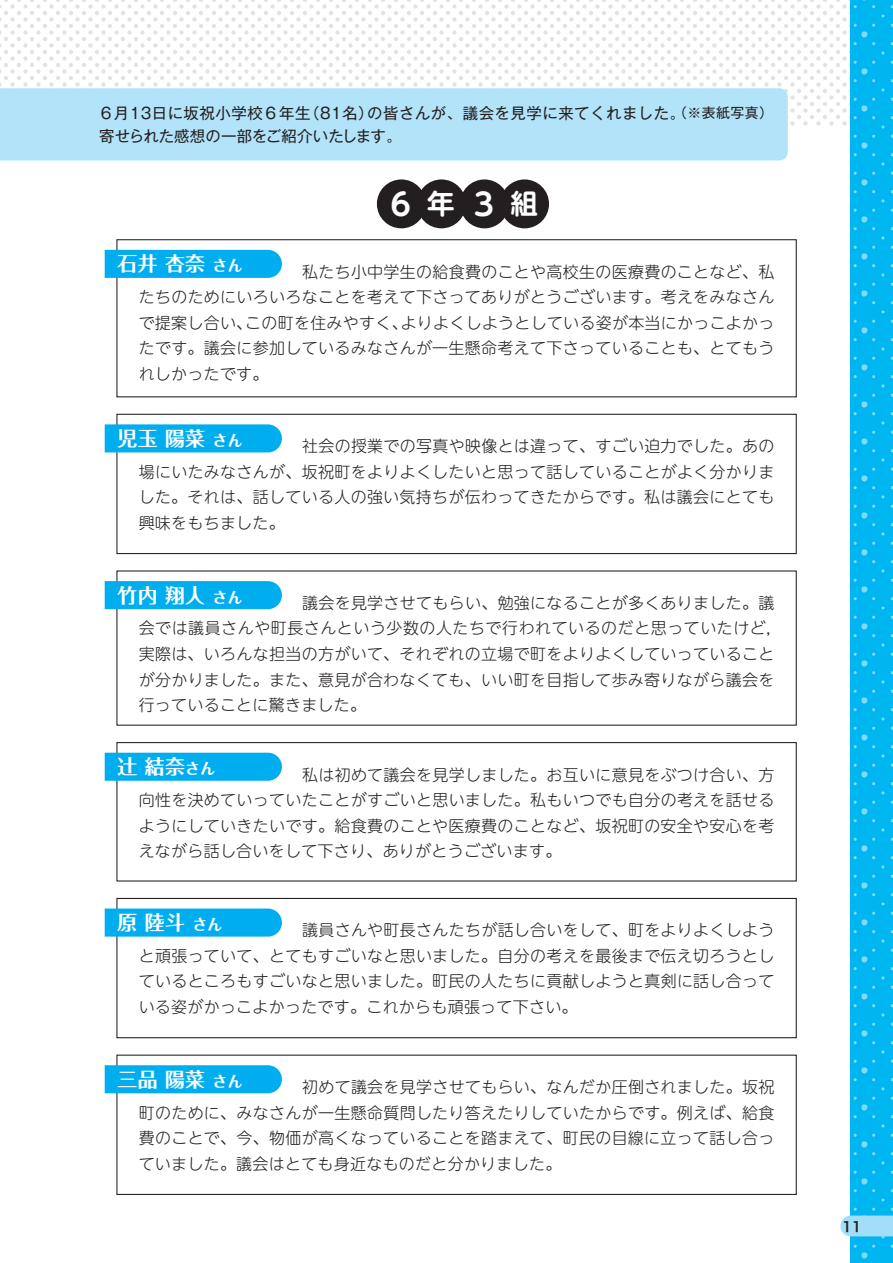
<style>
.page{position:relative;width:893px;height:1263px;background:#fff}
.page>*{position:absolute;margin:0;border:0;box-sizing:border-box;transform-origin:0 0}
.t1{font:700 30.6px "UD Shin M Go Pro De";color:#fff}
.t2{font:700 19.95px "Folk Pro";letter-spacing:.02em;color:#fff}
.t3{font:300 15.9px/25.5px "UD Shin M Go Pro";letter-spacing:.025em;color:#231f20;text-align:justify}
.t4{font:15.45px/23.4px "Gothic MB101 Pro";letter-spacing:.035em;color:#231f20}
.t5{font:13.8px "Hira Kaku Std W6";color:#231f20}
.s1{font-size:13.8px}
.s2{font-size:27.45px}
.s3{font-size:14.85px}
</style>
<div class="page">
<svg style="left:0;top:0;width:850px;height:125px"></svg>
<div style="left:0;top:88px;width:788px;height:73px;background:#b3e3f9"></div>
<svg style="left:850px;top:0;width:43px;height:1263px;background:#06b7f0"></svg>
<div style="left:377px;top:179px;width:49px;height:49px;background:#231f20;border-radius:50%"></div>
<div style="left:460px;top:179px;width:49px;height:49px;background:#231f20;border-radius:50%"></div>
<div style="left:417px;top:179px;width:49px;height:49px;background:#231f20;border-radius:50%"></div>
<div style="left:500px;top:179px;width:49px;height:49px;background:#231f20;border-radius:50%"></div>
<div style="left:116px;top:239px;width:681px;height:158px;border:1px solid #231f20"></div>
<div style="left:105px;top:250px;width:177px;height:28px;background:#00aeef"></div>
<div style="left:116px;top:414px;width:681px;height:140px;border:1px solid #231f20"></div>
<div style="left:105px;top:424px;width:177px;height:28px;background:#00aeef"></div>
<div style="left:105px;top:581px;width:177px;height:28px;background:#00aeef"></div>
<div style="left:116px;top:742px;width:681px;height:139px;border:1px solid #231f20"></div>
<div style="left:105px;top:753px;width:177px;height:28px;background:#00aeef"></div>
<div style="left:116px;top:898px;width:681px;height:140px;border:1px solid #231f20"></div>
<div style="left:105px;top:908px;width:177px;height:28px;background:#00aeef"></div>
<div style="left:116px;top:1054px;width:681px;height:141px;border:1px solid #231f20"></div>
<div style="left:105px;top:1065px;width:177px;height:28px;background:#00aeef"></div>
<svg style="left:840px;top:1215px;width:53px;height:21px"></svg>
<p class="t4" style="left:98px;top:99px;width:676px">６月13日に坂祝小学校６年生（81名）の皆さんが、議会を見学に来てくれました。<span class="s1">（※表紙写真）</span>寄せられた感想の一部をご紹介いたします。</p>
<h1 class="t1" style="left:386px;top:179px;width:154px">６<span class="s2">年</span>3<span class="s2">組</span></h1>
<p class="t2" style="left:117px;top:247px;width:127px">石井 杏奈 <span class="s3">さん</span></p>
<p class="t3" style="left:139px;top:258px;width:637px;text-indent:163px">私たち小中学生の給食費のことや高校生の医療費のことなど、私たちのためにいろいろなことを考えて下さってありがとうございます。考えをみなさんで提案し合い、この町を住みやすく、よりよくしようとしている姿が本当にかっこよかったです。議会に参加しているみなさんが一生懸命考えて下さっていることも、とてもうれしかったです。</p>
<p class="t2" style="left:117px;top:421px;width:127px">児玉 陽菜 <span class="s3">さん</span></p>
<p class="t3" style="left:139px;top:433px;width:637px;text-indent:163px">社会の授業での写真や映像とは違って、すごい迫力でした。あの場にいたみなさんが、坂祝町をよりよくしたいと思って話していることがよく分かりました。それは、話している人の強い気持ちが伝わってきたからです。私は議会にとても興味をもちました。</p>
<p class="t2" style="left:117px;top:578px;width:127px">竹内 翔人 <span class="s3">さん</span></p>
<p class="t3" style="left:139px;top:589px;width:645px;text-align:left;text-indent:163px">議会を見学させてもらい、勉強になることが多くありました。議会では議員さんや町長さんという少数の人たちで行われているのだと思っていたけど，実際は、いろんな担当の方がいて、それぞれの立場で町をよりよくしていっていることが分かりました。また、意見が合わなくても、いい町を目指して歩み寄りながら議会を行っていることに驚きました。</p>
<p class="t2" style="left:117px;top:750px;width:99px">辻 結奈<span class="s3">さん</span></p>
<p class="t3" style="left:139px;top:761px;width:637px;text-indent:163px">私は初めて議会を見学しました。お互いに意見をぶつけ合い、方向性を決めていっていたことがすごいと思いました。私もいつでも自分の考えを話せるようにしていきたいです。給食費のことや医療費のことなど、坂祝町の安全や安心を考えながら話し合いをして下さり、ありがとうございます。</p>
<p class="t2" style="left:117px;top:905px;width:106px">原 陸斗 <span class="s3">さん</span></p>
<p class="t3" style="left:139px;top:917px;width:637px;text-indent:163px">議員さんや町長さんたちが話し合いをして、町をよりよくしようと頑張っていて、とてもすごいなと思いました。自分の考えを最後まで伝え切ろうとしているところもすごいなと思いました。町民の人たちに貢献しようと真剣に話し合っている姿がかっこよかったです。これからも頑張って下さい。</p>
<p class="t2" style="left:117px;top:1062px;width:127px">三品 陽菜 <span class="s3">さん</span></p>
<p class="t3" style="left:139px;top:1073px;width:637px;text-indent:163px">初めて議会を見学させてもらい、なんだか圧倒されました。坂祝町のために、みなさんが一生懸命質問したり答えたりしていたからです。例えば、給食費のことで、今、物価が高くなっていることを踏まえて、町民の目線に立って話し合っていました。議会はとても身近なものだと分かりました。</p>
<p class="t5" style="left:842px;top:1216px;width:21px">11</p>
</div>
